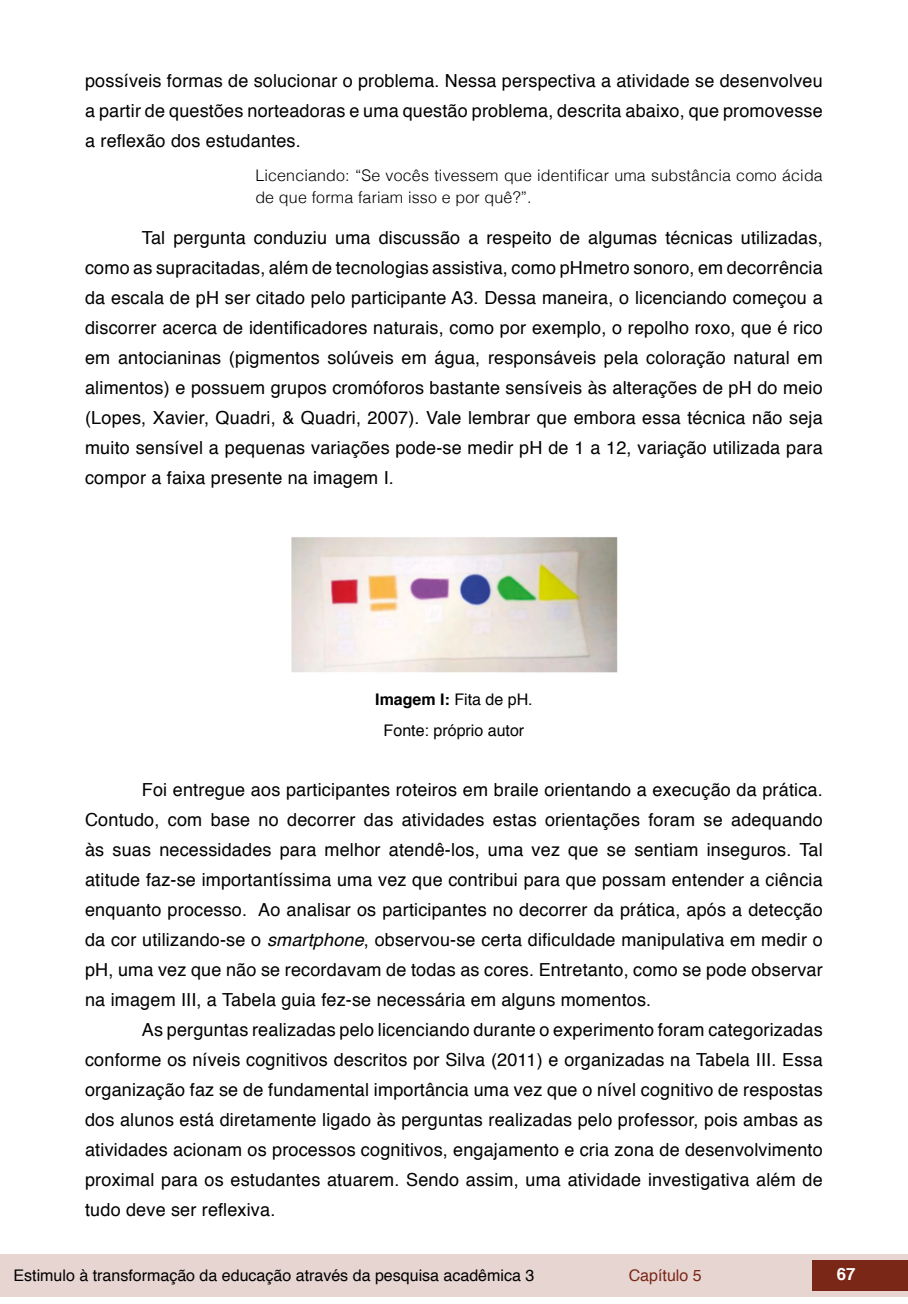
<style>
.page{position:relative;width:908px;height:1304px;background:#fff}
.page>*{position:absolute;margin:0;border:0;box-sizing:border-box;transform-origin:0 0}
.t1{font:18px/30px "Helvetica";letter-spacing:.01em;color:#000;text-align:justify}
.t2{font:700 16.8px "Helvetica";color:#fff}
.t3{font:16px/30.6px "Helvetica";color:#000;text-align:center}
.t4{font:300 16px/22px "Helvetica";letter-spacing:.01em;color:#000}
.t5{font:16px "Helvetica";color:#7a2717}
.s1{font-weight:700}
.s2{font-style:italic}
</style>
<div class="page">
<div style="left:0;top:1254px;width:906px;height:43px;background:#e6d5d1"></div>
<div style="left:812px;top:1261px;width:95px;height:30px;background:#7a2717"></div>
<img style="left:291px;top:537px;width:327px;height:136px">
<p class="t1" style="left:85px;top:66px;width:738px">possíveis formas de solucionar o problema. Nessa perspectiva a atividade se desenvolveu a partir de questões norteadoras e uma questão problema, descrita abaixo, que promovesse a reflexão dos estudantes.</p>
<p class="t4" style="left:255px;top:163px;width:568px">Licenciando: “Se vocês tivessem que identificar uma substância como ácida de que forma fariam isso e por quê?”.</p>
<p class="t1" style="left:85px;top:223px;width:738px;text-indent:57px">Tal pergunta conduziu uma discussão a respeito de algumas técnicas utilizadas, como as supracitadas, além de tecnologias assistiva, como pHmetro sonoro, em decorrência da escala de pH ser citado pelo participante A3. Dessa maneira, o licenciando começou a discorrer acerca de identificadores naturais, como por exemplo, o repolho roxo, que é rico em antocianinas (pigmentos solúveis em água, responsáveis pela coloração natural em alimentos) e possuem grupos cromóforos bastante sensíveis às alterações de pH do meio (Lopes, Xavier, Quadri, &amp; Quadri, 2007). Vale lembrar que embora essa técnica não seja muito sensível a pequenas variações pode-se medir pH de 1 a 12, variação utilizada para compor a faixa presente na imagem I.</p>
<p class="t3" style="left:375px;top:685px;width:159px"><span class="s1">Imagem I:</span> Fita de pH.<br>Fonte: próprio autor</p>
<p class="t1" style="left:85px;top:775px;width:738px;text-indent:57px">Foi entregue aos participantes roteiros em braile orientando a execução da prática.<br>Contudo, com base no decorrer das atividades estas orientações foram se adequando às suas necessidades para melhor atendê-los, uma vez que se sentiam inseguros. Tal atitude faz-se importantíssima uma vez que contribui para que possam entender a ciência enquanto processo. Ao analisar os participantes no decorrer da prática, após a detecção da cor utilizando-se o <span class="s2">smartphone</span>, observou-se certa dificuldade manipulativa em medir o pH, uma vez que não se recordavam de todas as cores. Entretanto, como se pode observar na imagem III, a Tabela guia fez-se necessária em alguns momentos.</p>
<p class="t1" style="left:85px;top:1015px;width:738px;text-indent:57px">As perguntas realizadas pelo licenciando durante o experimento foram categorizadas conforme os níveis cognitivos descritos por Silva (2011) e organizadas na Tabela III. Essa organização faz se de fundamental importância uma vez que o nível cognitivo de respostas dos alunos está diretamente ligado às perguntas realizadas pelo professor, pois ambas as atividades acionam os processos cognitivos, engajamento e cria zona de desenvolvimento proximal para os estudantes atuarem. Sendo assim, uma atividade investigativa além de tudo deve ser reflexiva.</p>
<p class="t3" style="left:14px;top:1260px;width:522px">Estimulo à transformação da educação através da pesquisa acadêmica 3</p>
<p class="t5" style="left:628px;top:1263px;width:74px">Capítulo 5</p>
<p class="t2" style="left:836px;top:1261px;width:20px">67</p>
</div>
